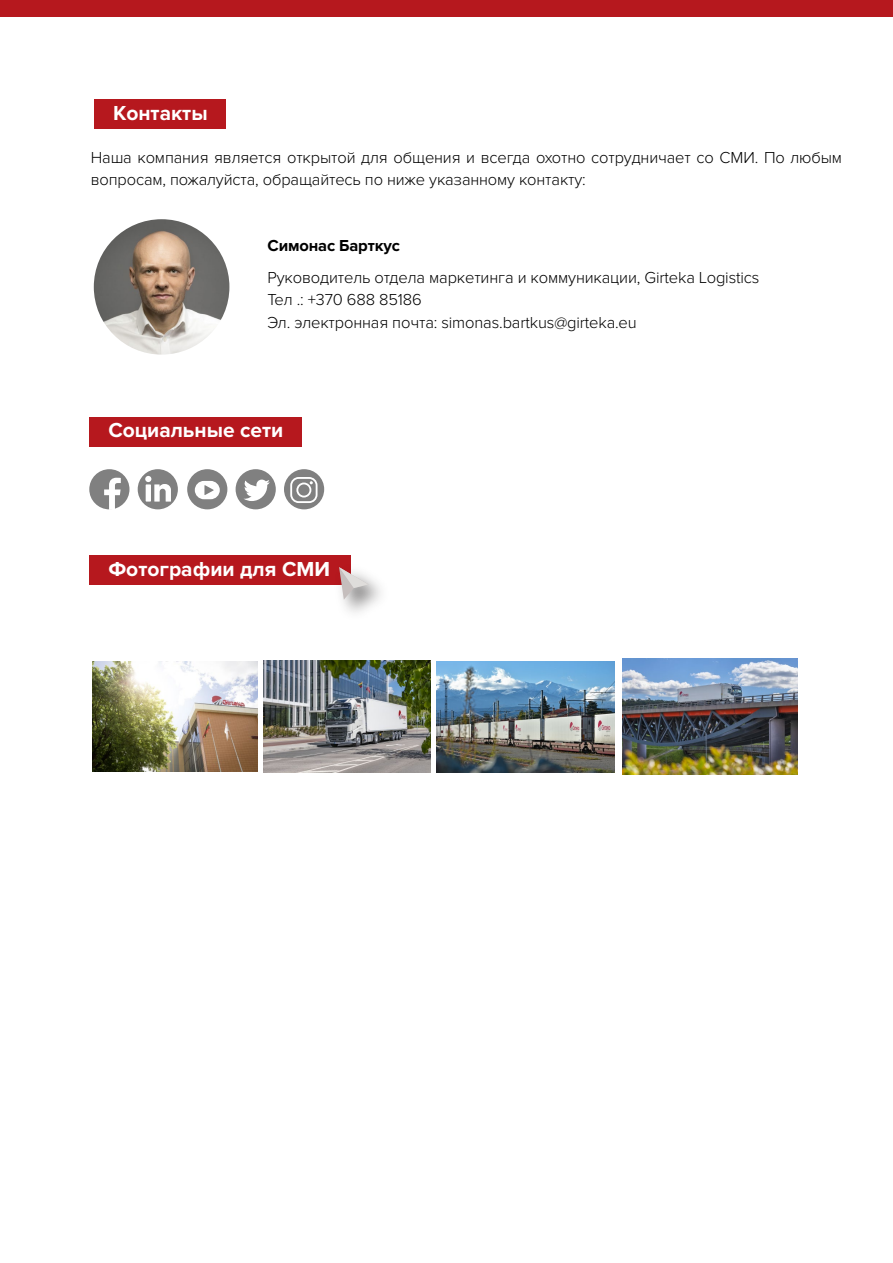
<style>
.page{position:relative;width:893px;height:1263px;background:#fff}
.page>*{position:absolute;margin:0;border:0;box-sizing:border-box;transform-origin:0 0}
.t1{font:700 21px "Proxima Nova";color:#fff}
.t2{font:300 16.5px/22.8px "Proxima Nova";letter-spacing:-.01em;color:#000}
.t3{font:700 16.5px "Proxima Nova";letter-spacing:-.01em;color:#000}
</style>
<div class="page">
<div style="left:0;top:0;width:893px;height:17px;background:#b6181e"></div>
<div style="left:94px;top:99px;width:131px;height:30px;background:#b6181e"></div>
<div style="left:89px;top:417px;width:212px;height:29px;background:#b6181e"></div>
<div style="left:89px;top:555px;width:262px;height:30px;background:#b6181e"></div>
<div style="left:138px;top:469px;width:40px;height:40px;background:#808080;border-radius:50%"></div>
<div style="left:187px;top:469px;width:40px;height:40px;background:#808080;border-radius:50%"></div>
<svg style="left:145px;top:476px;width:26px;height:26px"></svg>
<div style="left:89px;top:469px;width:40px;height:40px;background:#808080;border-radius:50%"></div>
<svg style="left:104px;top:478px;width:17px;height:32px"></svg>
<div style="left:284px;top:469px;width:40px;height:40px;background:#808080;border-radius:50%"></div>
<svg style="left:290px;top:477px;width:28px;height:26px"></svg>
<div style="left:236px;top:469px;width:40px;height:40px;background:#808080;border-radius:50%"></div>
<svg style="left:244px;top:480px;width:26px;height:21px"></svg>
<div style="left:195px;top:481px;width:25px;height:18px;background:#fff;border-radius:9px"></div>
<svg style="left:204px;top:485px;width:10px;height:10px"></svg>
<svg style="left:339px;top:567px;width:29px;height:33px"></svg>
<img style="left:94px;top:219px;width:135px;height:136px;border-radius:68px">
<img style="left:263px;top:661px;width:167px;height:111px">
<img style="left:92px;top:661px;width:166px;height:110px">
<img style="left:437px;top:661px;width:178px;height:111px">
<img style="left:622px;top:658px;width:175px;height:117px">
<p class="t1" style="left:113px;top:101px;width:96px">Контакты</p>
<p class="t2" style="left:91px;top:146px;width:753px">Наша компания является открытой для общения и всегда охотно сотрудничает со СМИ. По любым вопросам, пожалуйста, обращайтесь по ниже указанному контакту:</p>
<p class="t3" style="left:267px;top:236px;width:134px">Симонас Барткус</p>
<p class="t2" style="left:267px;top:266px;width:493px">Руководитель отдела маркетинга и коммуникации, Girteka Logistics<br>Тел .: +370 688 85186<br>Эл. электронная почта: simonas.bartkus@girteka.eu</p>
<p class="t1" style="left:108px;top:418px;width:176px">Социальные сети</p>
<p class="t1" style="left:108px;top:557px;width:223px">Фотографии для СМИ</p>
</div>
